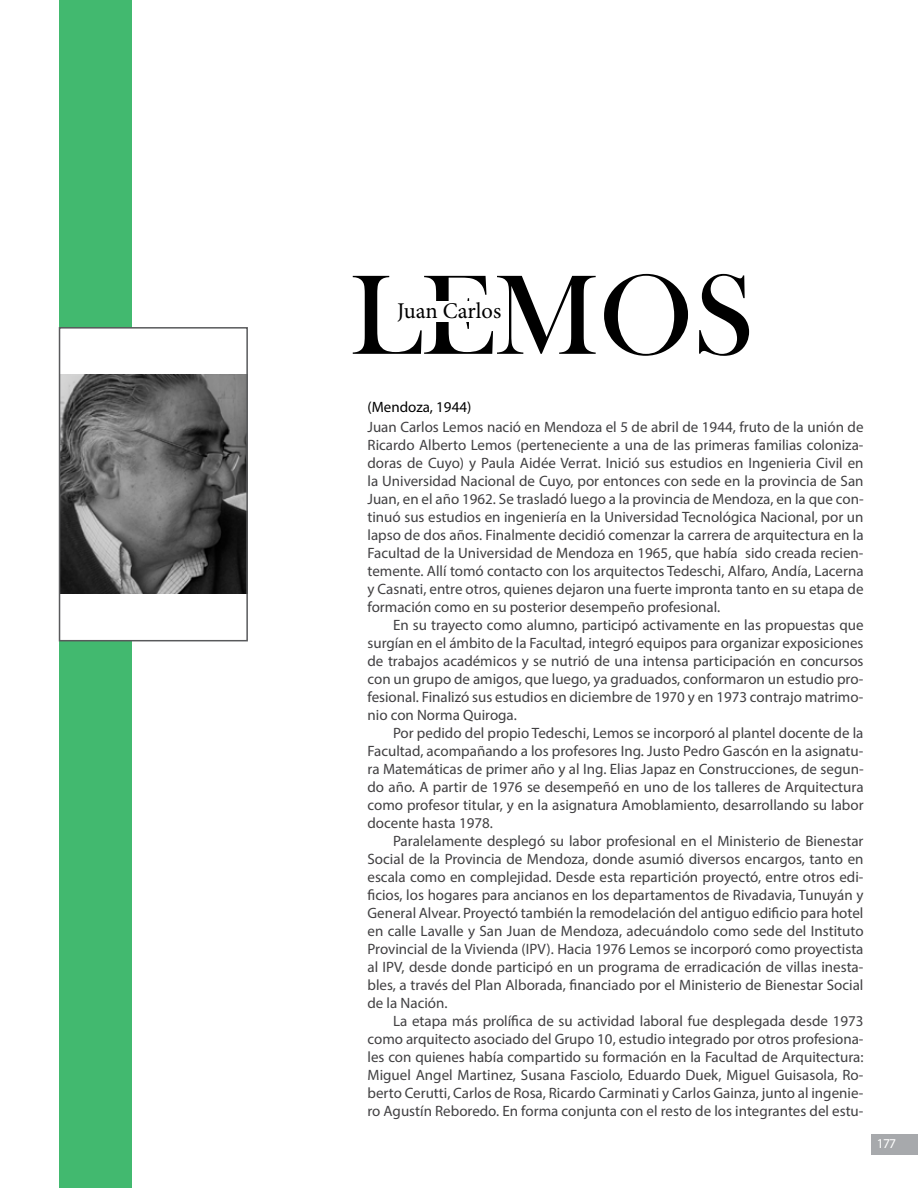
<style>
.page{position:relative;width:918px;height:1188px;background:#fff}
.page>*{position:absolute;margin:0;border:0;box-sizing:border-box;transform-origin:0 0}
.t1{font:117px "Bask Old Face";color:#000}
.t2{font:22.5px "Minion Pro";color:#000}
.t3{font:15px/18px "Myriad Pro";color:#414042;text-align:justify}
.t4{font:15px "Myriad Pro";color:#000}
.t5{font:13.5px "Myriad Pro";color:#fff}
</style>
<div class="page">
<div style="left:871px;top:1134px;width:47px;height:20px;background:#a7a9ac"></div>
<div style="left:60px;top:641px;width:72px;height:547px;background:#42b96f"></div>
<div style="left:60px;top:0;width:72px;height:328px;background:#42b96f"></div>
<img style="left:62px;top:375px;width:183px;height:219px">
<div style="left:59px;top:327px;width:189px;height:314px;border:2px solid #58595b"></div>
<h1 class="t1" style="left:350px;top:251px;width:406px">LEMOS</h1>
<h2 class="t2" style="left:397px;top:296px;width:106px">Juan Carlos</h2>
<p class="t4" style="left:368px;top:398px;width:105px">(Mendoza, 1944)</p>
<p class="t3" style="left:368px;top:418px;width:498px">Juan Carlos Lemos nació en Mendoza el 5 de abril de 1944, fruto de la unión de Ricardo Alberto Lemos (perteneciente a una de las primeras familias coloniza&shy;doras de Cuyo) y Paula Aidée Verrat. Inició sus estudios en Ingenieria Civil en la Universidad Nacional de Cuyo, por entonces con sede en la provincia de San Juan, en el año 1962. Se trasladó luego a la provincia de Mendoza, en la que con&shy;tinuó sus estudios en ingeniería en la Universidad Tecnológica Nacional, por un lapso de dos años. Finalmente decidió comenzar la carrera de arquitectura en la Facultad de la Universidad de Mendoza en 1965, que había sido creada recien&shy;temente. Allí tomó contacto con los arquitectos Tedeschi, Alfaro, Andía, Lacerna y Casnati, entre otros, quienes dejaron una fuerte impronta tanto en su etapa de formación como en su posterior desempeño profesional.</p>
<p class="t3" style="left:368px;top:616px;width:498px;text-indent:26px">En su trayecto como alumno, participó activamente en las propuestas que surgían en el ámbito de la Facultad, integró equipos para organizar exposiciones de trabajos académicos y se nutrió de una intensa participación en concursos con un grupo de amigos, que luego, ya graduados, conformaron un estudio pro&shy;fesional. Finalizó sus estudios en diciembre de 1970 y en 1973 contrajo matrimo&shy;nio con Norma Quiroga.</p>
<p class="t3" style="left:368px;top:724px;width:498px;text-indent:26px">Por pedido del propio Tedeschi, Lemos se incorporó al plantel docente de la Facultad, acompañando a los profesores Ing. Justo Pedro Gascón en la asignatu&shy;ra Matemáticas de primer año y al Ing. Elias Japaz en Construcciones, de segun&shy;do año. A partir de 1976 se desempeñó en uno de los talleres de Arquitectura como profesor titular, y en la asignatura Amoblamiento, desarrollando su labor docente hasta 1978.</p>
<p class="t3" style="left:368px;top:832px;width:498px;text-indent:26px">Paralelamente desplegó su labor profesional en el Ministerio de Bienestar Social de la Provincia de Mendoza, donde asumió diversos encargos, tanto en escala como en complejidad. Desde esta repartición proyectó, entre otros edi&shy;ficios, los hogares para ancianos en los departamentos de Rivadavia, Tunuyán y General Alvear. Proyectó también la remodelación del antiguo edificio para hotel en calle Lavalle y San Juan de Mendoza, adecuándolo como sede del Instituto Provincial de la Vivienda (IPV). Hacia 1976 Lemos se incorporó como proyectista al IPV, desde donde participó en un programa de erradicación de villas inesta&shy;bles, a través del Plan Alborada, financiado por el Ministerio de Bienestar Social de la Nación.</p>
<p class="t3" style="left:368px;top:1012px;width:498px;text-indent:26px">La etapa más prolífica de su actividad laboral fue desplegada desde 1973 como arquitecto asociado del Grupo 10, estudio integrado por otros profesiona&shy;les con quienes había compartido su formación en la Facultad de Arquitectura:<br>Miguel Angel Martinez, Susana Fasciolo, Eduardo Duek, Miguel Guisasola, Ro&shy;berto Cerutti, Carlos de Rosa, Ricardo Carminati y Carlos Gainza, junto al ingenie&shy;ro Agustín Reboredo. En forma conjunta con el resto de los integrantes del estu-</p>
<p class="t5" style="left:877px;top:1136px;width:21px">177</p>
</div>
